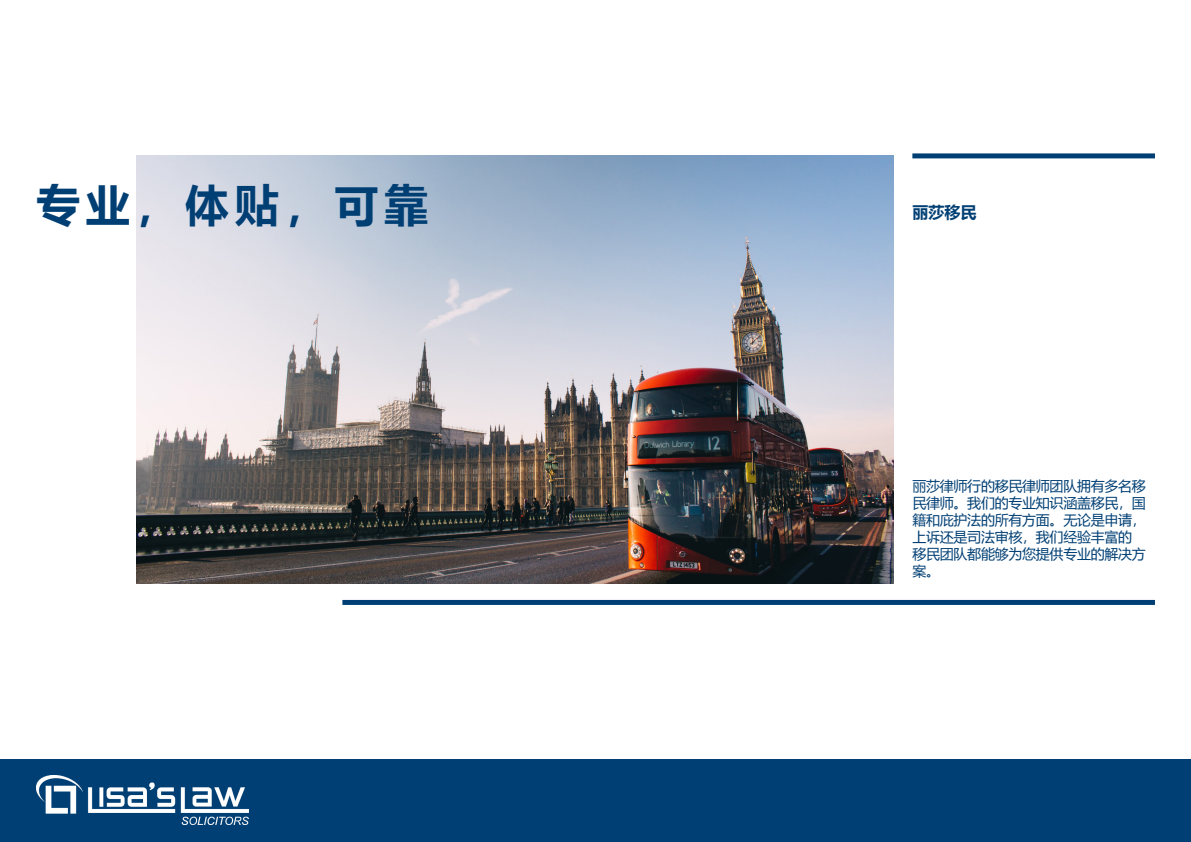
<style>
.page{position:relative;width:1191px;height:842px;background:#fff}
.page>*{position:absolute;margin:0;border:0;box-sizing:border-box;transform-origin:0 0}
.t1{font:700 44px "Microsoft Ya Hei UI";color:#003f74}
.t2{font:700 16px "Microsoft Ya Hei UI";color:#003f74}
.t3{font:14px/17px "Microsoft Ya Hei UI";letter-spacing:-.02em;color:#003f74}
</style>
<div class="page">
<img style="left:136px;top:156px;width:757px;height:427px">
<div style="left:342px;top:600px;width:813px;height:5px;background:#003f74"></div>
<div style="left:912px;top:153px;width:243px;height:5px;background:#003f74"></div>
<div style="left:0;top:759px;width:1191px;height:83px;background:#003f74"></div>
<img style="left:36px;top:775px;width:212px;height:50px">
<p class="t1" style="left:36px;top:175px;width:394px">专业，体贴，可靠</p>
<p class="t2" style="left:912px;top:201px;width:65px">丽莎移民</p>
<p class="t3" style="left:912px;top:477px;width:235px">丽莎律师行的移民律师团队拥有多名移民律师。我们的专业知识涵盖移民，国籍和庇护法的所有方面。无论是申请，上诉还是司法审核，我们经验丰富的移民团队都能够为您提供专业的解决方案。</p>
</div>
